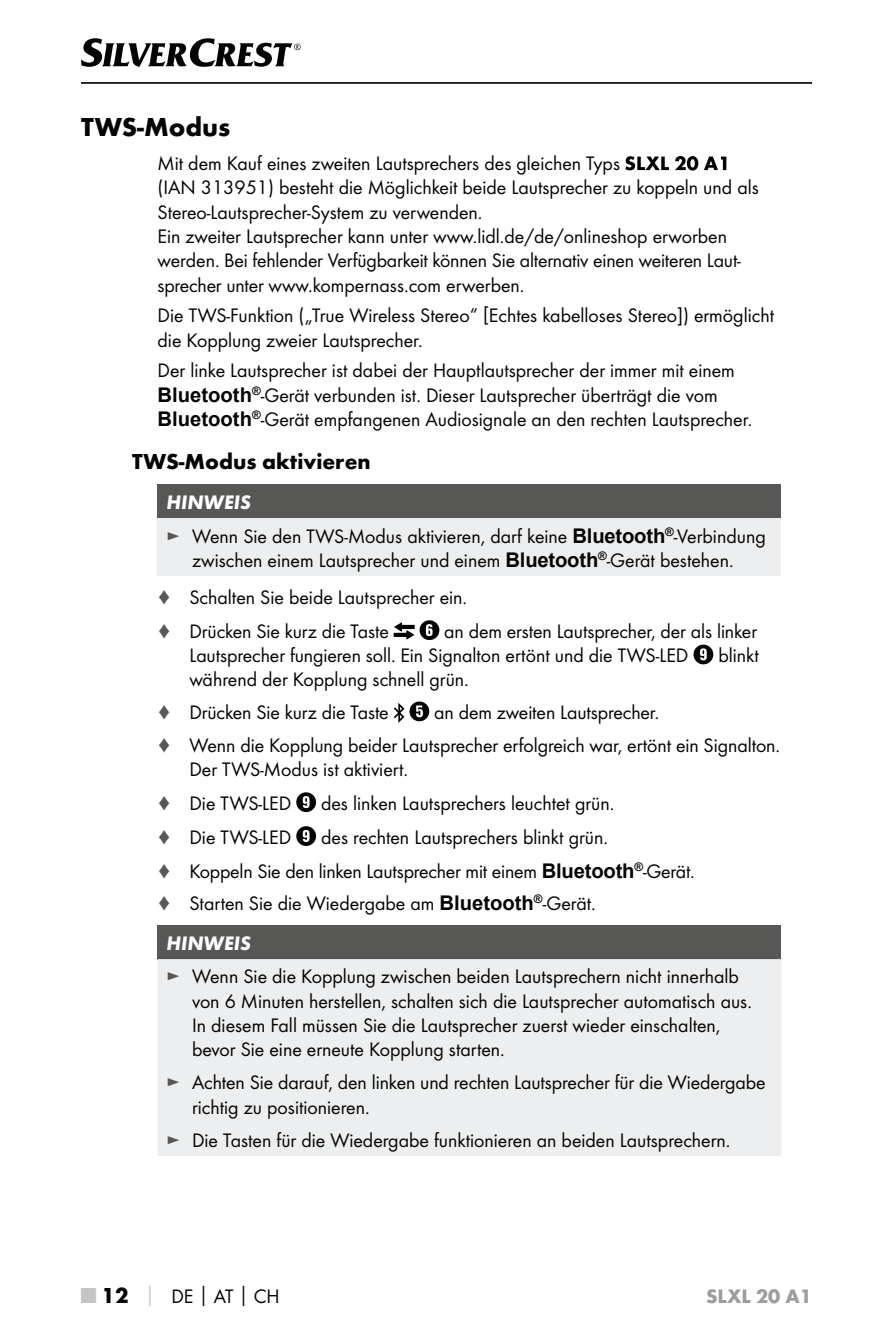
<style>
.page{position:relative;width:893px;height:1340px;background:#fff}
.page>*{position:absolute;margin:0;border:0;box-sizing:border-box;transform-origin:0 0}
.t1{font:700 27px "Futura";color:#040503}
.t2{font:700 22.5px "Futura";color:#040503}
.t3{font:20.25px/24.3px "Futura Boo";color:#040503}
.t4{font:italic 700 20.25px "Futura";color:#fff}
.t5{font:700 20.25px "Futura";color:#9c9d9d}
.s1{font-family:"Arial";font-weight:700}
.s2{color:#575756}
.s3{font-family:"Futura";font-weight:700;font-size:22.5px;color:#c5c5c5}
.s4{font-family:"Futura";font-weight:700;font-size:22.5px}
.s5{font-family:"Futura";font-weight:700;color:#c5c5c5}
.s6{font-family:"Futura";font-weight:700}
</style>
<div class="page">
<hr style="left:81px;top:82px;width:731px;height:2px;background:#040503">
<svg style="left:81px;top:38px;width:220px;height:29px"></svg>
<svg style="left:625px;top:156px;width:101px;height:15px"></svg>
<div style="left:158px;top:484px;width:623px;height:34px;background:#575756"></div>
<div style="left:158px;top:518px;width:623px;height:58px;background:#edeeef"></div>
<svg style="left:394px;top:620px;width:45px;height:20px"></svg>
<svg style="left:693px;top:644px;width:20px;height:20px"></svg>
<svg style="left:394px;top:701px;width:35px;height:22px"></svg>
<svg style="left:296px;top:792px;width:20px;height:20px"></svg>
<svg style="left:296px;top:826px;width:20px;height:20px"></svg>
<div style="left:158px;top:925px;width:623px;height:34px;background:#575756"></div>
<div style="left:158px;top:959px;width:623px;height:196px;background:#edeeef"></div>
<h1 class="t1" style="left:81px;top:117px;width:151px">TWS-Modus</h1>
<p class="t3" style="left:158px;top:152px;width:603px">Mit dem Kauf eines zweiten Lautsprechers des gleichen Typs<br>(IAN 313951) besteht die Möglichkeit beide Lautsprecher zu koppeln und als Stereo-Lautsprecher-System zu verwenden.<br>Ein zweiter Lautsprecher kann unter www.lidl.de/de/onlineshop erworben werden. Bei fehlender Verfügbarkeit können Sie alternativ einen weiteren Laut&shy;sprecher unter www.kompernass.com erwerben.</p>
<p class="t3" style="left:158px;top:304px;width:618px">Die TWS-Funktion („True Wireless Stereo“ [Echtes kabelloses Stereo]) ermöglicht die Kopplung zweier Lautsprecher.</p>
<p class="t3" style="left:158px;top:359px;width:596px">Der linke Lautsprecher ist dabei der Hauptlautsprecher der immer mit einem<br><span class="s1">Bluetooth</span><sup>®</sup>- Gerät verbunden ist. Dieser Lautsprecher überträgt die vom<br><span class="s1">Bluetooth</span><sup>®</sup>- Gerät empfangenen Audiosignale an den rechten Lautsprecher.</p>
<p class="t2" style="left:132px;top:452px;width:240px">TWS-Modus aktivieren</p>
<p class="t4" style="left:167px;top:496px;width:86px">HINWEIS</p>
<p class="t3" style="left:167px;top:524px;width:601px;text-align:center"><span class="s2">►</span> Wenn Sie den TWS-Modus aktivieren, darf keine <span class="s1">Bluetooth</span><sup>®</sup>- Verbindung zwischen einem Lautsprecher und einem <span class="s1">Bluetooth</span><sup>®</sup>- Gerät bestehen.</p>
<p class="t3" style="left:158px;top:581px;width:311px;line-height:33.8px"><span class="s2">♦</span> Schalten Sie beide Lautsprecher ein. <span class="s2">♦</span> Drücken Sie kurz die Taste</p>
<p class="t3" style="left:189px;top:620px;width:569px;text-indent:255px">an dem ersten Lautsprecher, der als linker<br>Lautsprecher fungieren soll. Ein Signalton ertönt und die TWS-LED</p>
<p class="t3" style="left:718px;top:644px;width:42px">blinkt</p>
<p class="t3" style="left:158px;top:664px;width:313px;line-height:32.6px;text-indent:32px">während der Kopplung schnell grün. <span class="s2">♦</span> Drücken Sie kurz die Taste</p>
<p class="t3" style="left:158px;top:697px;width:624px;line-height:32.6px;text-indent:277px">an dem zweiten Lautsprecher.<br><span class="s2">♦</span> Wenn die Kopplung beider Lautsprecher erfolgreich war, ertönt ein Signalton.</p>
<p class="t3" style="left:158px;top:753px;width:252px;line-height:33.8px;text-indent:32px">Der TWS-Modus ist aktiviert. <span class="s2">♦</span> Die TWS-LED</p>
<p class="t3" style="left:321px;top:792px;width:295px">des linken Lautsprechers leuchtet grün.</p>
<p class="t3" style="left:158px;top:821px;width:539px;line-height:33.1px;text-indent:164px">des rechten Lautsprechers blinkt grün.<br><span class="s2">♦</span> Koppeln Sie den linken Lautsprecher mit einem <span class="s1">Bluetooth</span><sup>®</sup>- Gerät. <span class="s2">♦</span> Starten Sie die Wiedergabe am <span class="s1">Bluetooth</span><sup>®</sup>-Gerät.</p>
<p class="t4" style="left:167px;top:936px;width:86px">HINWEIS</p>
<p class="t3" style="left:192px;top:965px;width:561px;text-indent:-26px"><span class="s2">►</span> Wenn Sie die Kopplung zwischen beiden Lautsprechern nicht innerhalb von 6 Minuten herstellen, schalten sich die Lautsprecher automatisch aus.<br>In diesem Fall müssen Sie die Laut sprecher zuerst wieder einschalten, bevor Sie eine erneute Kopplung starten.</p>
<p class="t3" style="left:192px;top:1071px;width:575px;text-indent:-26px"><span class="s2">►</span> Achten Sie darauf, den linken und rechten Lautsprecher für die Wiedergabe richtig zu positionieren.</p>
<p class="t3" style="left:167px;top:1129px;width:565px"><span class="s2">►</span> Die Tasten für die Wiedergabe funktionieren an beiden Lautsprechern.</p>
<p class="t3" style="left:158px;top:825px;width:135px"><span class="s2">♦</span> Die TWS-LED</p>
<p class="t3" style="left:81px;top:1284px;width:200px"><span class="s3">■</span> <span class="s4">12</span> <span class="s5">│</span> DE<span class="s6">│</span>AT<span class="s6">│</span>CH</p>
<p class="t5" style="left:706px;top:1288px;width:107px">SLXL 20 A1</p>
</div>
